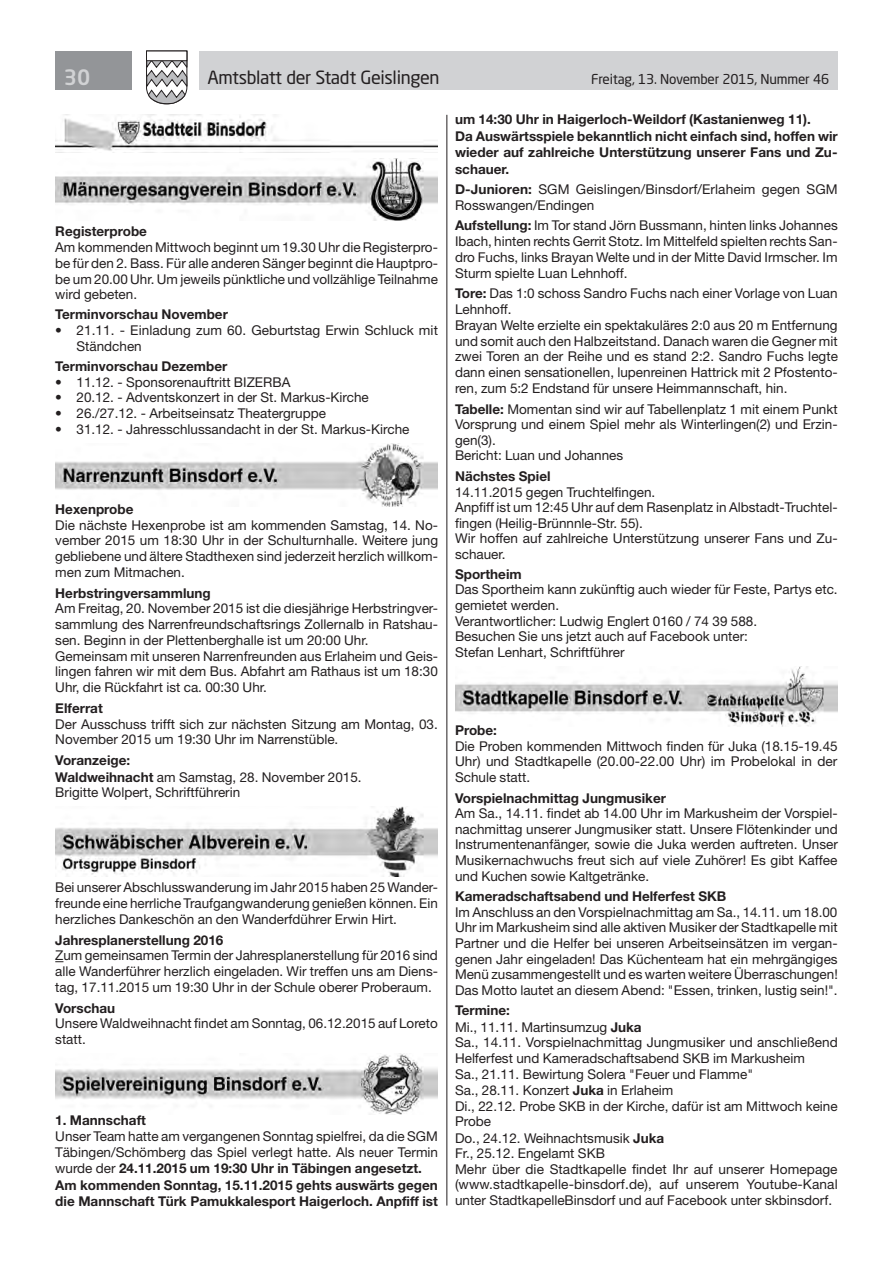
<style>
.page{position:relative;width:893px;height:1263px;background:#fff}
.page>*{position:absolute;margin:0;border:0;box-sizing:border-box;transform-origin:0 0}
.t1{font:500 21px "Neo Sans Std";color:#d1d2d4}
.t2{font:18px "Neo Sans Std";letter-spacing:-.02em;color:#231f20}
.t3{font:13.5px/15.8px "Helvetica Neue LT Std";color:#231f20}
.t4{font:700 13.5px/16.4px "Helvetica Neue LT Std";color:#231f20}
.t5{font:13.5px "Neo Sans Std";letter-spacing:-.015em;color:#231f20}
.s1{font-weight:700}
.s2{font-weight:400}
</style>
<div class="page">
<div style="left:199px;top:51px;width:639px;height:38px;background:#d1d2d4"></div>
<div style="left:55px;top:51px;width:77px;height:38px;background:#939598"></div>
<svg style="left:146px;top:50px;width:42px;height:55px"></svg>
<div style="left:146px;top:51px;width:41px;height:10px;background:#fff;border:1px solid #231f20"></div>
<hr style="left:446px;top:115px;width:1px;height:1090px;background:#231f20">
<img style="left:55px;top:115px;width:383px;height:38px">
<img style="left:55px;top:158px;width:383px;height:63px">
<img style="left:55px;top:444px;width:383px;height:62px">
<img style="left:55px;top:807px;width:383px;height:70px">
<img style="left:55px;top:1054px;width:383px;height:61px">
<img style="left:455px;top:667px;width:383px;height:59px">
<h1 class="t1" style="left:64px;top:64px;width:28px">30</h1>
<h2 class="t2" style="left:207px;top:66px;width:234px">Amtsblatt der Stadt Geislingen</h2>
<p class="t5" style="left:591px;top:71px;width:239px">Freitag, 13. November 2015, Nummer 46</p>
<p class="t4" style="left:55px;top:223px;width:93px">Registerprobe</p>
<p class="t3" style="left:55px;top:239px;width:384px;text-align:justify">Am kommenden Mittwoch beginnt um 19.30 Uhr die Registerpro&shy;be für den 2. Bass. Für alle anderen Sänger beginnt die Hauptpro&shy;be um 20.00 Uhr. Um jeweils pünktliche und vollzählige Teilnahme wird gebeten.</p>
<p class="t4" style="left:55px;top:306px;width:174px">Terminvorschau November</p>
<p class="t3" style="left:77px;top:322px;width:363px;text-indent:-21px">• 21.11. - Einladung zum 60. Geburtstag Erwin Schluck mit<br>Ständchen</p>
<p class="t4" style="left:55px;top:358px;width:174px">Terminvorschau Dezember</p>
<p class="t3" style="left:55px;top:374px;width:237px">• 11.12. - Sponsorenauftritt BIZERBA</p>
<p class="t3" style="left:55px;top:390px;width:315px">• 20.12. - Adventskonzert in der St. Markus-Kirche</p>
<p class="t3" style="left:55px;top:405px;width:272px">• 26./27.12. - Arbeitseinsatz Theatergruppe</p>
<p class="t3" style="left:55px;top:421px;width:356px">• 31.12. - Jahresschlussandacht in der St. Markus-Kirche</p>
<p class="t4" style="left:55px;top:500px;width:80px">Hexenprobe</p>
<p class="t3" style="left:55px;top:517px;width:384px;text-align:justify">Die nächste Hexenprobe ist am kommenden Samstag, 14. No&shy;vember 2015 um 18:30 Uhr in der Schulturnhalle. Weitere jung gebliebene und ältere Stadthexen sind jederzeit herzlich willkom&shy;men zum Mitmachen.</p>
<p class="t4" style="left:55px;top:584px;width:157px">Herbstringversammlung</p>
<p class="t3" style="left:55px;top:600px;width:384px">Am Freitag, 20. November 2015 ist die diesjährige Herbstringver&shy;sammlung des Narrenfreundschaftsrings Zollernalb in Ratshau&shy;sen. Beginn in der Plettenberghalle ist um 20:00 Uhr.<br>Gemeinsam mit unseren Narrenfreunden aus Erlaheim und Geis&shy;lingen fahren wir mit dem Bus. Abfahrt am Rathaus ist um 18:30<br>Uhr, die Rückfahrt ist ca. 00:30 Uhr.</p>
<p class="t4" style="left:55px;top:699px;width:49px">Elferrat</p>
<p class="t3" style="left:55px;top:716px;width:384px">Der Ausschuss trifft sich zur nächsten Sitzung am Montag, 03.<br>November 2015 um 19:30 Uhr im Narrenstüble.</p>
<p class="t3" style="left:55px;top:752px;width:308px;line-height:16.2px"><span class="s1">Voranzeige:<br>Waldweihnacht</span> am Samstag, 28. November 2015.<br>Brigitte Wolpert, Schriftführerin</p>
<p class="t3" style="left:55px;top:879px;width:384px;text-align:justify">Bei unserer Abschlusswanderung im Jahr 2015 haben 25 Wander&shy;freunde eine herrliche Traufgangwanderung genießen können. Ein herzliches Dankeschön an den Wanderfdührer Erwin Hirt.</p>
<p class="t4" style="left:55px;top:931px;width:170px">Jahresplanerstellung 2016</p>
<p class="t3" style="left:55px;top:947px;width:384px;text-align:justify">Zum gemeinsamen Termin der Jahresplanerstellung für 2016 sind alle Wanderführer herzlich eingeladen. Wir treffen uns am Diens&shy;tag, 17.11.2015 um 19:30 Uhr in der Schule oberer Proberaum.</p>
<p class="t4" style="left:55px;top:999px;width:62px">Vorschau</p>
<p class="t3" style="left:55px;top:1015px;width:384px">Unsere Waldweihnacht findet am Sonntag, 06.12.2015 auf Loreto statt.</p>
<p class="t4" style="left:55px;top:1112px;width:92px">1. Mannschaft</p>
<p class="t4" style="left:55px;top:1128px;width:384px"><span class="s2">Unser Team hatte am vergangenen Sonntag spielfrei, da die SGM Täbingen/Schömberg das Spiel verlegt hatte. Als neuer Termin wurde der</span> 24.11.2015 um 19:30 Uhr in Täbingen angesetzt.<br>Am kommenden Sonntag, 15.11.2015 gehts auswärts gegen die Mannschaft Türk Pamukkalesport Haigerloch. Anpfiff ist</p>
<p class="t4" style="left:455px;top:111px;width:384px">um 14:30 Uhr in Haigerloch-Weildorf (Kastanienweg 11).<br>Da Auswärtsspiele bekanntlich nicht einfach sind, hoffen wir wieder auf zahlreiche Unterstützung unserer Fans und Zu&shy;schauer.</p>
<p class="t3" style="left:455px;top:181px;width:384px"><span class="s1">D-Junioren:</span> SGM Geislingen/Binsdorf/Erlaheim gegen SGM<br>Rosswangen/Endingen</p>
<p class="t3" style="left:455px;top:218px;width:384px;text-align:justify"><span class="s1">Aufstellung:</span> Im Tor stand Jörn Bussmann, hinten links Johannes Ibach, hinten rechts Gerrit Stotz. Im Mittelfeld spielten rechts San&shy;dro Fuchs, links Brayan Welte und in der Mitte David Irmscher. Im Sturm spielte Luan Lehnhoff.</p>
<p class="t3" style="left:455px;top:286px;width:384px"><span class="s1">Tore:</span> Das 1:0 schoss Sandro Fuchs nach einer Vorlage von Luan Lehnhoff.<br>Brayan Welte erzielte ein spektakuläres 2:0 aus 20 m Entfernung und somit auch den Halbzeitstand. Danach waren die Gegner mit zwei Toren an der Reihe und es stand 2:2. Sandro Fuchs legte dann einen sensationellen, lupenreinen Hattrick mit 2 Pfostento&shy;ren, zum 5:2 Endstand für unsere Heimmannschaft, hin.</p>
<p class="t3" style="left:455px;top:401px;width:384px"><span class="s1">Tabelle:</span> Momentan sind wir auf Tabellenplatz 1 mit einem Punkt Vorsprung und einem Spiel mehr als Winterlingen(2) und Erzin&shy;gen(3).<br>Bericht: Luan und Johannes</p>
<p class="t4" style="left:455px;top:468px;width:97px">Nächstes Spiel</p>
<p class="t3" style="left:455px;top:484px;width:384px">14.11.2015 gegen Truchtelfingen.<br>Anpfiff ist um 12:45 Uhr auf dem Rasenplatz in Albstadt-Truchtel&shy;fingen (Heilig-Brünnnle-Str. 55).<br>Wir hoffen auf zahlreiche Unterstützung unserer Fans und Zu&shy;schauer.</p>
<p class="t4" style="left:455px;top:566px;width:68px">Sportheim</p>
<p class="t3" style="left:455px;top:582px;width:384px">Das Sportheim kann zukünftig auch wieder für Feste, Partys etc. gemietet werden.<br>Verantwortlicher: Ludwig Englert 0160 / 74 39 588.<br>Besuchen Sie uns jetzt auch auf Facebook unter:<br>Stefan Lenhart, Schriftführer</p>
<p class="t4" style="left:455px;top:722px;width:44px">Probe:</p>
<p class="t3" style="left:455px;top:738px;width:384px;text-align:justify">Die Proben kommenden Mittwoch finden für Juka (18.15-19.45<br>Uhr) und Stadtkapelle (20.00-22.00 Uhr) im Probelokal in der Schule statt.</p>
<p class="t4" style="left:455px;top:789px;width:213px">Vorspielnachmittag Jungmusiker</p>
<p class="t3" style="left:455px;top:805px;width:384px;text-align:justify">Am Sa., 14.11. findet ab 14.00 Uhr im Markusheim der Vorspiel&shy;nachmittag unserer Jungmusiker statt. Unsere Flötenkinder und Instrumentenanfänger, sowie die Juka werden auftreten. Unser Musikernachwuchs freut sich auf viele Zuhörer! Es gibt Kaffee und Kuchen sowie Kaltgetränke.</p>
<p class="t4" style="left:455px;top:888px;width:273px">Kameradschaftsabend und Helferfest SKB</p>
<p class="t3" style="left:455px;top:904px;width:384px;text-align:justify">Im Anschluss an den Vorspielnachmittag am Sa., 14.11. um 18.00<br>Uhr im Markusheim sind alle aktiven Musiker der Stadtkapelle mit Partner und die Helfer bei unseren Arbeitseinsätzen im vergan&shy;genen Jahr eingeladen! Das Küchenteam hat ein mehrgängiges Menü zusammengestellt und es warten weitere Überraschungen!<br>Das Motto lautet an diesem Abend: "Essen, trinken, lustig sein!".</p>
<p class="t3" style="left:455px;top:1002px;width:384px"><span class="s1">Termine:<br></span>Mi., 11.11. Martinsumzug <span class="s1">Juka<br></span>Sa., 14.11. Vorspielnachmittag Jungmusiker und anschließend Helferfest und Kameradschaftsabend SKB im Markusheim<br>Sa., 21.11. Bewirtung Solera "Feuer und Flamme"<br>Sa., 28.11. Konzert <span class="s1">Juka</span> in Erlaheim<br>Di., 22.12. Probe SKB in der Kirche, dafür ist am Mittwoch keine Probe<br>Do., 24.12. Weihnachtsmusik <span class="s1">Juka<br></span>Fr., 25.12. Engelamt SKB<br>Mehr über die Stadtkapelle findet Ihr auf unserer Homepage (www.stadtkapelle-binsdorf.de), auf unserem Youtube-Kanal unter StadtkapelleBinsdorf und auf Facebook unter skbinsdorf.</p>
</div>
